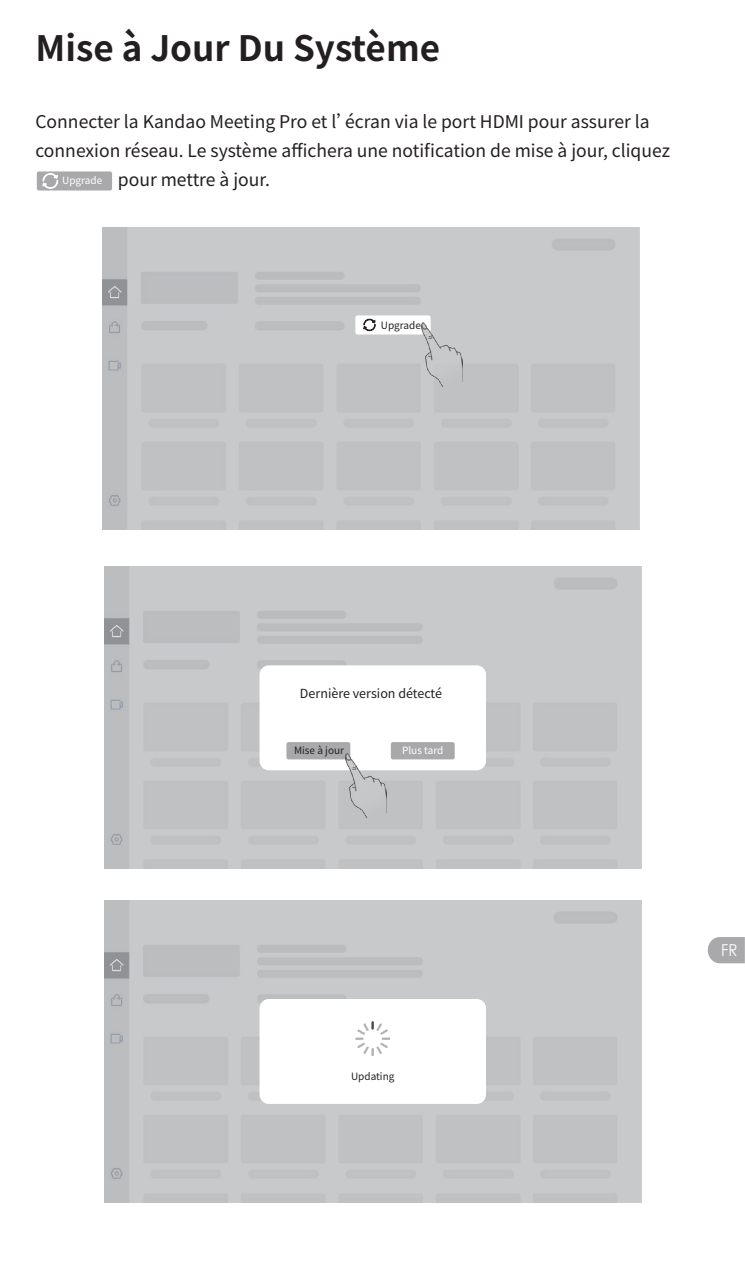
<style>
.page{position:relative;width:745px;height:1276px;background:#fff}
.page>*{position:absolute;margin:0;border:0;box-sizing:border-box;transform-origin:0 0}
.t1{font:700 35px "Source Han Sans CN";color:#231f20}
.t2{font:17.5px "Source Han Sans CN";color:#231f20}
.t3{font:16.5px "Century Gothic";color:#fff;scale:.91 1}
.t4{font:12.5px "Source Han Sans CN";color:#231f20}
.t5{font:10px "Source Han Sans CN";color:#231f20}
.t6{font:10px "Source Han Sans CN";color:#fff}
</style>
<div class="page">
<svg style="left:707px;top:937px;width:37px;height:26px"></svg>
<img style="left:102px;top:227px;width:537px;height:302px">
<div style="left:259px;top:665px;width:226px;height:105px;border:2px solid #fff;border-radius:8px"></div>
<div style="left:286px;top:742px;width:64px;height:17px;background:#a9a8aa;border-radius:2px"></div>
<div style="left:390px;top:742px;width:64px;height:17px;background:#a9a8aa;border-radius:2px"></div>
<div style="left:37px;top:171px;width:75px;height:19px;background:#a9a8aa;border-radius:2px"></div>
<svg style="left:42px;top:171px;width:16px;height:20px"></svg>
<div style="left:355px;top:315px;width:75px;height:19px;background:#fff;border-radius:2px"></div>
<svg style="left:363px;top:315px;width:12px;height:17px"></svg>
<div style="left:259px;top:999px;width:226px;height:105px;border:2px solid #fff;border-radius:8px"></div>
<img style="left:421px;top:322px;width:41px;height:64px">
<img style="left:345px;top:753px;width:42px;height:64px">
<img style="left:355px;top:1022px;width:34px;height:33px">
<h1 class="t1" style="left:35px;top:28px;width:406px">Mise à Jour Du Système</h1>
<p class="t2" style="left:35px;top:112px;width:615px">Connecter la Kandao Meeting Pro et l’écran via le port HDMI pour assurer la</p>
<p class="t2" style="left:35px;top:141px;width:635px">connexion réseau. Le système affichera une notification de mise à jour, cliquez</p>
<p class="t2" style="left:118px;top:170px;width:153px">pour mettre à jour.</p>
<p class="t6" style="left:62px;top:175px;width:42px">Upgrade</p>
<p class="t5" style="left:380px;top:319px;width:42px">Upgrade</p>
<p class="t4" style="left:300px;top:686px;width:143px">Dernière version détecté</p>
<p class="t5" style="left:294px;top:745px;width:51px">Mise à jour</p>
<p class="t6" style="left:402px;top:745px;width:43px">Plus tard</p>
<p class="t5" style="left:351px;top:1070px;width:45px">Updating</p>
<p class="t3" style="left:720px;top:939px;width:19px">FR</p>
</div>
